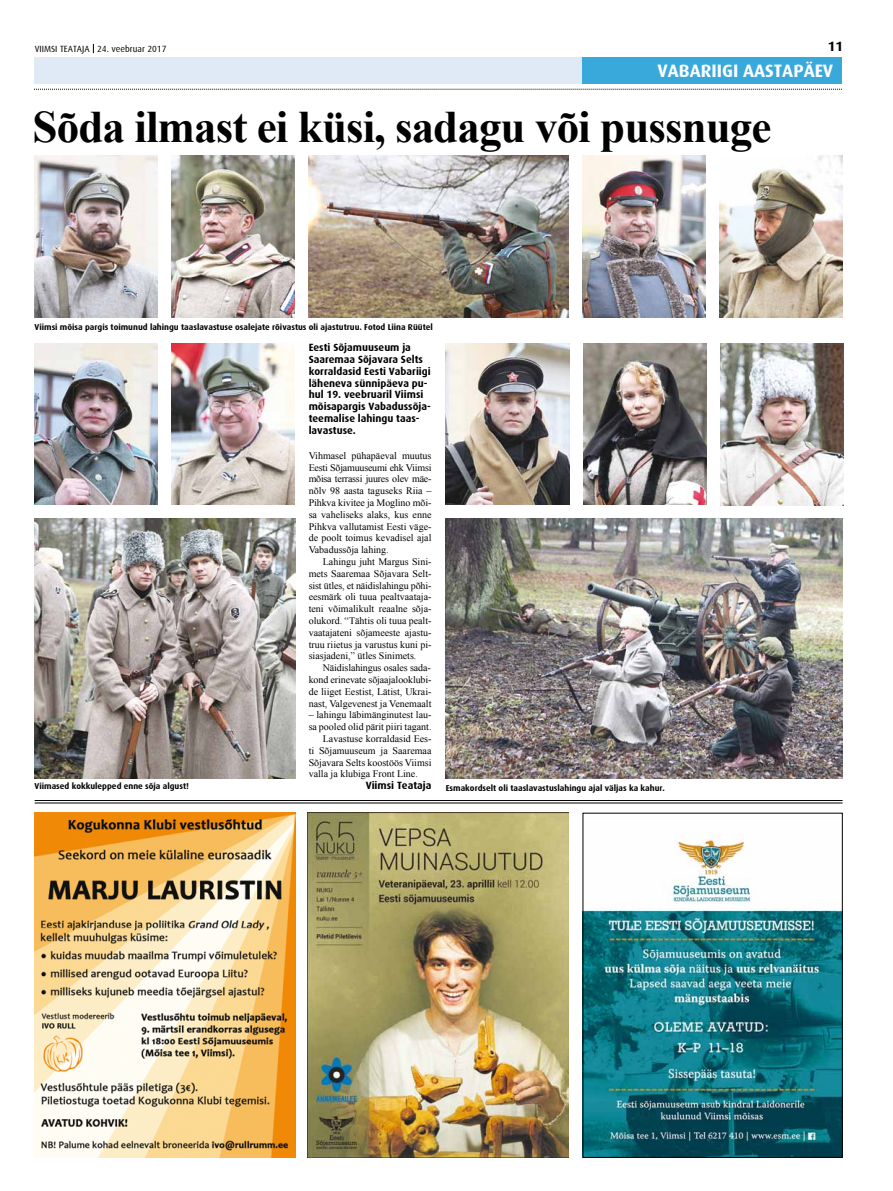
<style>
.page{position:relative;width:893px;height:1191px;background:#fff}
.page>*{position:absolute;margin:0;border:0;box-sizing:border-box;transform-origin:0 0}
.t1{font:700 45px "Times New Roman";letter-spacing:-.02em;color:#000}
.t2{font:700 18px "Dax";color:#fff}
.t3{font:700 13.5px "Dax";color:#000}
.t4{font:700 10.5px/11.8px "Dax";color:#000}
.t5{font:10px/11.8px "Times New Roman";color:#000;text-align:justify}
.t6{font:9px "Dax";color:#000}
.t7{font:700 8.5px "Dax";color:#000}
</style>
<div class="page">
<img style="left:308px;top:813px;width:260px;height:344px">
<img style="left:35px;top:813px;width:260px;height:344px">
<img style="left:585px;top:833px;width:256px;height:322px">
<div style="left:583px;top:813px;width:260px;height:344px;border:1px solid #000"></div>
<hr style="left:35px;top:800px;width:808px;height:1px;background:#000">
<hr style="left:35px;top:802px;width:808px;height:1px;background:#000">
<img style="left:446px;top:518px;width:397px;height:260px">
<img style="left:309px;top:156px;width:259px;height:161px">
<img style="left:35px;top:344px;width:122px;height:160px">
<img style="left:583px;top:156px;width:122px;height:161px">
<img style="left:35px;top:156px;width:122px;height:161px">
<img style="left:172px;top:344px;width:122px;height:160px">
<img style="left:719px;top:155px;width:124px;height:162px">
<img style="left:584px;top:344px;width:122px;height:160px">
<img style="left:446px;top:344px;width:123px;height:160px">
<img style="left:721px;top:344px;width:122px;height:161px">
<img style="left:172px;top:156px;width:122px;height:161px">
<img style="left:35px;top:518px;width:260px;height:260px">
<svg style="left:34px;top:89px;width:808px;height:1px"></svg>
<div style="left:34px;top:57px;width:548px;height:27px;background:#dfeaf6"></div>
<div style="left:582px;top:57px;width:260px;height:27px;background:#39a9dc"></div>
<p class="t6" style="left:35px;top:44px;width:133px">VIIMSI TEATAJA 24. veebruar 2017</p>
<h3 class="t3" style="left:828px;top:39px;width:17px">11</h3>
<h2 class="t2" style="left:658px;top:61px;width:177px">VABARIIGI AASTAPÄEV</h2>
<h1 class="t1" style="left:33px;top:96px;width:740px">Sõda ilmast ei küsi, sadagu või pussnuge</h1>
<p class="t7" style="left:35px;top:322px;width:400px">Viimsi mõisa pargis toimunud lahingu taaslavastuse osalejate rõivastus oli ajastutruu. Fotod Liina Rüütel</p>
<p class="t4" style="left:309px;top:342px;width:124px">Eesti Sõjamuuseum ja<br>Saaremaa Sõjavara Selts korraldasid Eesti Vabariigi läheneva sünnipäeva pu&shy;hul 19. veebruaril Viimsi mõisapargis Vabadussõja&shy;teemalise lahingu taas&shy;lavastuse.</p>
<p class="t5" style="left:309px;top:449px;width:124px">Vihmasel pühapäeval muutus Eesti Sõjamuuseumi ehk Viimsi mõisa terrassi juures olev mäe&shy;nõlv 98 aasta taguseks Riia – Pihkva kivitee ja Moglino mõi&shy;sa vaheliseks alaks, kus enne Pihkva vallutamist Eesti väge&shy;de poolt toimus kevadisel ajal Vabadussõja lahing.</p>
<p class="t5" style="left:309px;top:555px;width:124px;text-indent:14px">Lahingu juht Margus Sini&shy;mets Saaremaa Sõjavara Selt&shy;sist ütles, et näidislahingu põhi&shy;eesmärk oli tuua pealtvaataja&shy;teni võimalikult reaalne sõja&shy;olukord. “Tähtis oli tuua pealt&shy;vaatajateni sõjameeste ajastu&shy;truu riietus ja varustus kuni pi&shy;siasjadeni,” ütles Sinimets.</p>
<p class="t5" style="left:309px;top:662px;width:124px;text-indent:14px">Näidislahingus osales sada&shy;kond erinevate sõjaajalooklubi&shy;de liiget Eestist, Lätist, Ukrai&shy;nast, Valgevenest ja Venemaalt</p>
<p class="t5" style="left:309px;top:709px;width:124px">– lahingu läbimänginutest lau-</p>
<p class="t5" style="left:309px;top:721px;width:124px">sa pooled olid pärit piiri tagant.</p>
<p class="t5" style="left:323px;top:732px;width:110px">Lavastuse korraldasid Ees-</p>
<p class="t5" style="left:309px;top:744px;width:124px">ti Sõjamuuseum ja Saaremaa</p>
<p class="t5" style="left:309px;top:756px;width:124px">Sõjavara Selts koostöös Viimsi</p>
<p class="t5" style="left:309px;top:768px;width:111px">valla ja klubiga Front Line.</p>
<p class="t4" style="left:366px;top:780px;width:67px">Viimsi Teataja</p>
<p class="t7" style="left:35px;top:781px;width:156px">Viimased kokkulepped enne sõja algust!</p>
<p class="t7" style="left:446px;top:783px;width:221px">Esmakordselt oli taaslavastuslahingu ajal väljas ka kahur.</p>
</div>
